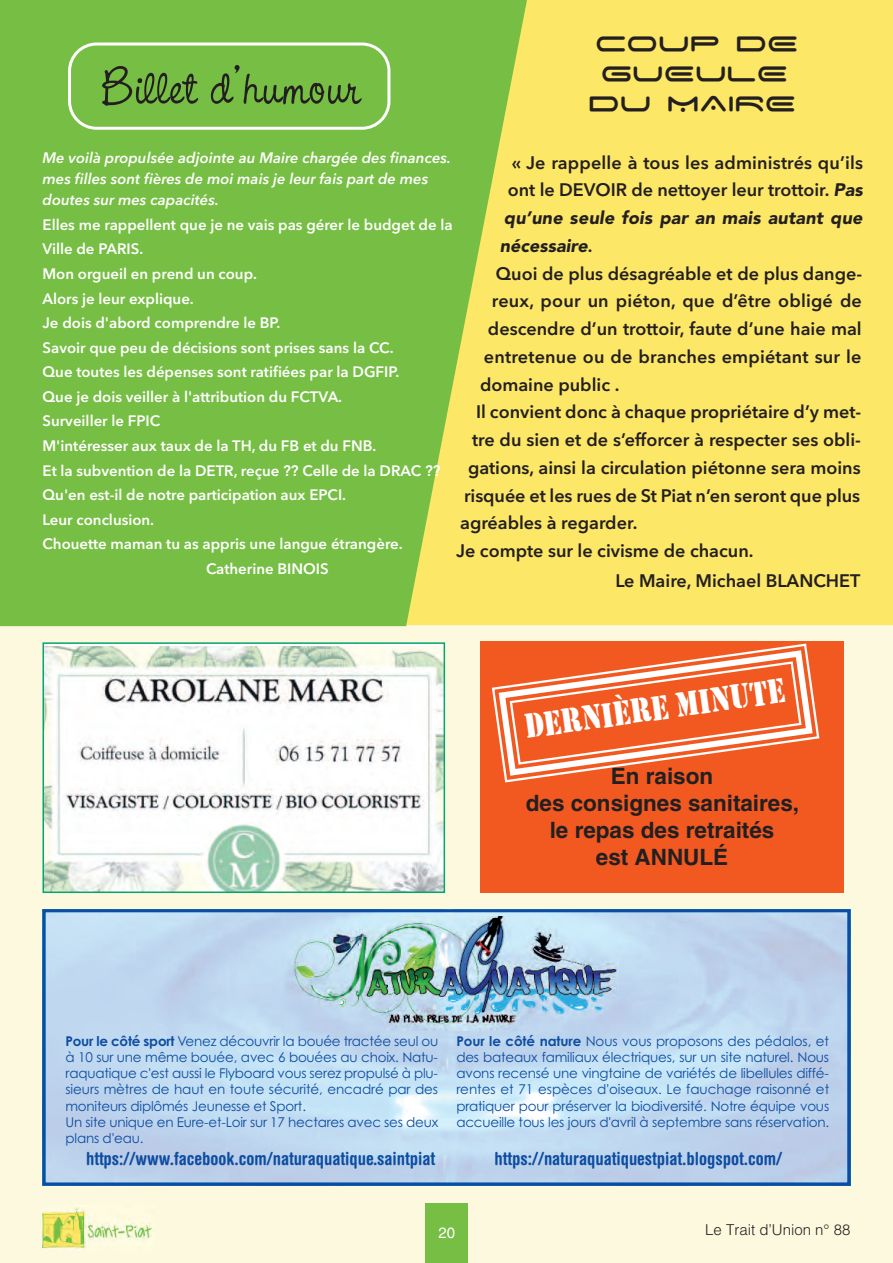
<style>
.page{position:relative;width:893px;height:1263px;background:#fff}
.page>*{position:absolute;margin:0;border:0;box-sizing:border-box;transform-origin:0 0}
.t1{font:55.5px "CAC Pinafore";color:#231f20}
.t2{font:36px "Stencil";color:#fff;scale:.83 1}
.t3{font:34.5px/30px "Space Age";color:#231f20;text-align:center}
.t4{font:700 22.5px/27px "Helvetica";color:#231f20;text-align:center}
.t5{font:600 18px/27.8px "Avenir Next";color:#231f20}
.t6{font:700 condensed 18px "Helvetica Rounded";color:#0d4da1}
.t7{font:italic 900 18px/27.8px "Avenir";letter-spacing:.01em;color:#231f20}
.t8{font:600 15px "Avenir Next";color:#fff}
.t9{font:italic 600 15px/21px "Avenir Next";color:#fff}
.t10{font:300 15px "Helvetica";color:#231f20}
.t11{font:15px "Helvetica";color:#fff}
.t12{font:13.5px/16.2px "Century Gothic";letter-spacing:-.015em;color:#0d4da1}
.s1{font-family:"Avenir";font-weight:900;font-style:italic}
.s2{font-family:"Avenir Next";font-weight:600;font-style:normal}
.s3{font-weight:700}
</style>
<div class="page">
<div style="left:0;top:625px;width:893px;height:638px;background:#fdf9df"></div>
<div style="left:531px;top:0;width:362px;height:625px;background:#fce766"></div>
<img style="left:43px;top:1206px;width:110px;height:44px">
<svg style="left:0;top:0;width:531px;height:626px;fill:#76be44"></svg>
<svg style="left:68px;top:43px;width:322px;height:87px"></svg>
<div style="left:425px;top:1203px;width:43px;height:60px;background:#76be44"></div>
<img style="left:46px;top:646px;width:396px;height:244px">
<div style="left:43px;top:642px;width:402px;height:251px;border:2px solid #00a66e"></div>
<img style="left:47px;top:913px;width:799px;height:268px">
<div style="left:43px;top:909px;width:807px;height:276px;border:3px solid #0d4da1"></div>
<img style="left:281px;top:916px;width:338px;height:114px">
<div style="left:480px;top:641px;width:364px;height:252px;background:#f15921"></div>
<svg style="left:492px;top:643px;width:328px;height:140px"></svg>
<svg style="left:495px;top:647px;width:321px;height:132px"></svg>
<h1 class="t1" style="left:100px;top:52px;width:260px">Billet d’humour</h1>
<h3 class="t3" style="left:588px;top:28px;width:212px">COUP DE<br>GUEULE<br>DU MAIRE</h3>
<p class="t9" style="left:43px;top:147px;width:410px">Me voilà propulsée adjointe au Maire chargée des finances. mes filles sont fières de moi mais je leur fais part de mes doutes sur mes capacités.</p>
<p class="t8" style="left:43px;top:212px;width:412px">Elles me rappellent que je ne vais pas gérer le budget de la</p>
<p class="t8" style="left:43px;top:236px;width:102px">Ville de PARIS.</p>
<p class="t8" style="left:43px;top:261px;width:216px">Mon orgueil en prend un coup.</p>
<p class="t8" style="left:43px;top:285px;width:153px">Alors je leur explique.</p>
<p class="t8" style="left:43px;top:310px;width:239px">Je dois d'abord comprendre le BP.</p>
<p class="t8" style="left:43px;top:335px;width:353px">Savoir que peu de décisions sont prises sans la CC.</p>
<p class="t8" style="left:43px;top:359px;width:358px">Que toutes les dépenses sont ratifiées par la DGFIP.</p>
<p class="t8" style="left:43px;top:384px;width:301px">Que je dois veiller à l'attribution du FCTVA.</p>
<p class="t8" style="left:43px;top:408px;width:119px">Surveiller le FPIC</p>
<p class="t8" style="left:43px;top:433px;width:335px">M'intéresser aux taux de la TH, du FB et du FNB.</p>
<p class="t8" style="left:43px;top:457px;width:400px">Et la subvention de la DETR, reçue ?? Celle de la DRAC ??</p>
<p class="t8" style="left:43px;top:482px;width:305px">Qu'en est-il de notre participation aux EPCI.</p>
<p class="t8" style="left:43px;top:507px;width:113px">Leur conclusion.</p>
<p class="t8" style="left:43px;top:531px;width:362px">Chouette maman tu as appris une langue étrangère.</p>
<p class="t8" style="left:206px;top:556px;width:124px">Catherine BINOIS</p>
<h3 class="t5" style="left:508px;top:148px;width:357px">« Je rappelle à tous les administrés qu’ils ont le DEVOIR de nettoyer leur trottoir. <span class="s1">Pas</span></h3>
<h3 class="t7" style="left:500px;top:204px;width:364px">qu’une seule fois par an mais autant que nécessaire<span class="s2">.</span></h3>
<h3 class="t5" style="left:496px;top:259px;width:368px">Quoi de plus désagréable et de plus dange-</h3>
<h3 class="t5" style="left:492px;top:287px;width:371px">reux, pour un piéton, que d’être obligé de</h3>
<h3 class="t5" style="left:488px;top:315px;width:375px">descendre d’un trottoir, faute d’une haie mal</h3>
<h3 class="t5" style="left:484px;top:342px;width:379px">entretenue ou de branches empiétant sur le</h3>
<h3 class="t5" style="left:480px;top:370px;width:141px">domaine public .</h3>
<h3 class="t5" style="left:476px;top:398px;width:387px">Il convient donc à chaque propriétaire d’y met-</h3>
<h3 class="t5" style="left:472px;top:426px;width:390px">tre du sien et de s’efforcer à respecter ses obli-</h3>
<h3 class="t5" style="left:468px;top:453px;width:394px">gations, ainsi la circulation piétonne sera moins</h3>
<h3 class="t5" style="left:464px;top:481px;width:398px">risquée et les rues de St Piat n’en seront que plus</h3>
<h3 class="t5" style="left:460px;top:509px;width:179px">agréables à regarder.</h3>
<h3 class="t5" style="left:456px;top:537px;width:299px">Je compte sur le civisme de chacun.</h3>
<h3 class="t5" style="left:615px;top:566px;width:247px">Le Maire, Michael BLANCHET</h3>
<h2 class="t2" style="left:522px;top:705px;width:318px;rotate:-8deg">DERNIÈRE MINUTE</h2>
<h3 class="t4" style="left:526px;top:764px;width:275px">En raison<br>des consignes sanitaires, le repas des retraités<br>est ANNULÉ</h3>
<p class="t12" style="left:65px;top:1033px;width:374px"><span class="s3">Pour le côté sport</span> Venez découvrir la bouée tractée seul ou à 10 sur une même bouée, avec 6 bouées au choix. Natu&shy;raquatique c'est aussi le Flyboard vous serez propulsé à plu&shy;sieurs mètres de haut en toute sécurité, encadré par des moniteurs diplômés Jeunesse et Sport.<br>Un site unique en Eure-et-Loir sur 17 hectares avec ses deux plans d'eau.</p>
<p class="t12" style="left:456px;top:1033px;width:374px;text-align:justify"><span class="s3">Pour le côté nature</span> Nous vous proposons des pédalos, et des bateaux familiaux électriques, sur un site naturel. Nous avons recensé une vingtaine de variétés de libellules diffé&shy;rentes et 71 espèces d'oiseaux. Le fauchage raisonné et pratiquer pour préserver la biodiversité. Notre équipe vous accueille tous les jours d'avril à septembre sans réservation.</p>
<h3 class="t6" style="left:86px;top:1152px;width:351px">https://www.facebook.com/naturaquatique.saintpiat</h3>
<h3 class="t6" style="left:494px;top:1152px;width:289px">https://naturaquatiquestpiat.blogspot.com/</h3>
<p class="t11" style="left:438px;top:1227px;width:18px">20</p>
<p class="t10" style="left:705px;top:1217px;width:147px">Le Trait d’Union n° 88</p>
</div>
